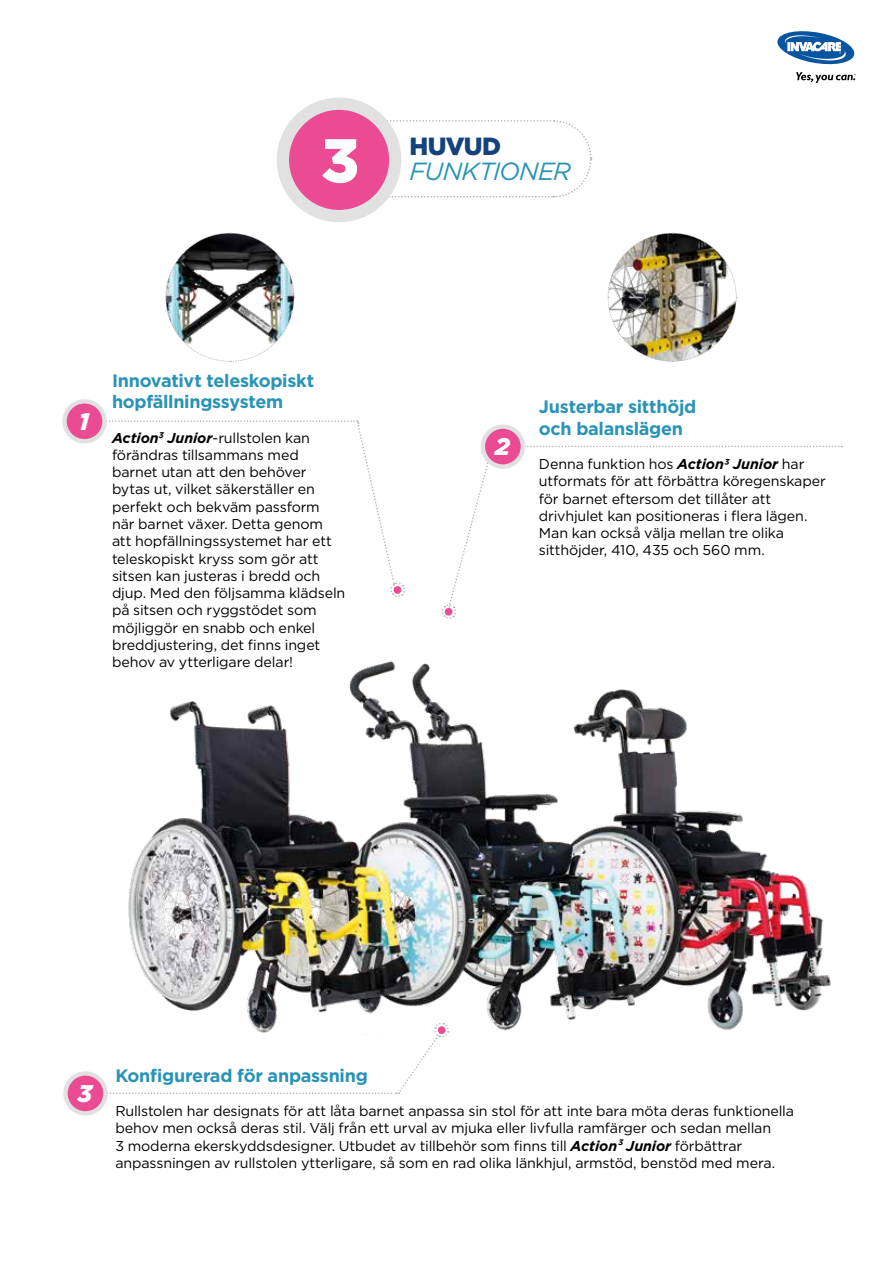
<style>
.page{position:relative;width:893px;height:1263px;background:#fff}
.page>*{position:absolute;margin:0;border:0;box-sizing:border-box;transform-origin:0 0}
.t1{font:900 61.5px "Gotham";color:#fff}
.t2{font:italic 24.75px "Gotham";letter-spacing:-.035em;color:#2993b7}
.t3{font:900 24.75px "Gotham";letter-spacing:-.025em;color:#14427a}
.t4{font:italic 900 24px "Gotham";color:#fff}
.t5{font:700 18px/21.6px "Gotham";letter-spacing:-.015em;color:#2993b7}
.t6{font:14.25px/17.2px "Gotham";letter-spacing:-.01em;color:#000}
.s1{font-weight:700;font-style:italic}
</style>
<div class="page">
<svg style="left:777px;top:31px;width:79px;height:52px"></svg>
<img style="left:128px;top:613px;width:703px;height:418px">
<svg style="left:378px;top:119px;width:214px;height:79px"></svg>
<div style="left:283px;top:104px;width:112px;height:112px;background:#ea4b93;border-radius:50%"></div>
<div style="left:277px;top:98px;width:124px;height:124px;border:12px solid #e1e1e1;border-radius:50%"></div>
<svg style="left:442px;top:451px;width:51px;height:168px"></svg>
<svg style="left:525px;top:446px;width:317px;height:1px"></svg>
<div style="left:483px;top:427px;width:40px;height:39px;background:#ea4b93;border-radius:50%"></div>
<div style="left:481px;top:424px;width:44px;height:45px;border:4px solid #e1e1e1;border-radius:50%"></div>
<div style="left:65px;top:401px;width:39px;height:40px;background:#ea4b93;border-radius:50%"></div>
<div style="left:62px;top:399px;width:45px;height:44px;border:4px solid #e1e1e1;border-radius:50%"></div>
<svg style="left:100px;top:420px;width:305px;height:177px"></svg>
<div style="left:65px;top:1073px;width:40px;height:40px;background:#ea4b93;border-radius:50%"></div>
<div style="left:63px;top:1071px;width:45px;height:44px;border:4px solid #e1e1e1;border-radius:50%"></div>
<svg style="left:101px;top:1022px;width:349px;height:72px"></svg>
<img style="left:607px;top:232px;width:130px;height:130px">
<img style="left:165px;top:232px;width:130px;height:130px">
<h1 class="t1" style="left:321px;top:118px;width:40px">3</h1>
<h2 class="t3" style="left:409px;top:130px;width:93px">HUVUD</h2>
<h2 class="t2" style="left:409px;top:156px;width:163px">FUNKTIONER</h2>
<h3 class="t4" style="left:79px;top:405px;width:12px">1</h3>
<p class="t5" style="left:112px;top:370px;width:204px">Innovativt teleskopiskt hopfällningssystem</p>
<p class="t6" style="left:112px;top:429px;width:235px"><span class="s1">Action</span><sup>3</sup> <span class="s1">Junior</span>-rullstolen kan förändras tillsammans med barnet utan att den behöver bytas ut, vilket säkerställer en perfekt och bekväm passform när barnet växer. Detta genom att hopfällningssystemet har ett teleskopiskt kryss som gör att sitsen kan justeras i bredd och djup. Med den följsamma klädseln på sitsen och ryggstödet som möjliggör en snabb och enkel breddjustering, det finns inget behov av ytterligare delar!</p>
<h3 class="t4" style="left:495px;top:430px;width:17px">2</h3>
<p class="t5" style="left:539px;top:396px;width:159px">Justerbar sitthöjd och balanslägen</p>
<p class="t6" style="left:539px;top:455px;width:288px">Denna funktion hos <span class="s1">Action3 Junior</span> har utformats för att förbättra köregenskaper för barnet eftersom det tillåter att drivhjulet kan positioneras i flera lägen.<br>Man kan också välja mellan tre olika sitthöjder, 410, 435 och 560 mm.</p>
<h3 class="t4" style="left:77px;top:1077px;width:16px">3</h3>
<p class="t5" style="left:115px;top:1064px;width:254px">Konfigurerad för anpassning</p>
<p class="t6" style="left:115px;top:1102px;width:680px">Rullstolen har designats för att låta barnet anpassa sin stol för att inte bara möta deras funktionella behov men också deras stil. Välj från ett urval av mjuka eller livfulla ramfärger och sedan mellan<br>3 moderna ekerskyddsdesigner. Utbudet av tillbehör som finns till <span class="s1">Action³ Junior</span> förbättrar anpassningen av rullstolen ytterligare, så som en rad olika länkhjul, armstöd, benstöd med mera.</p>
</div>
